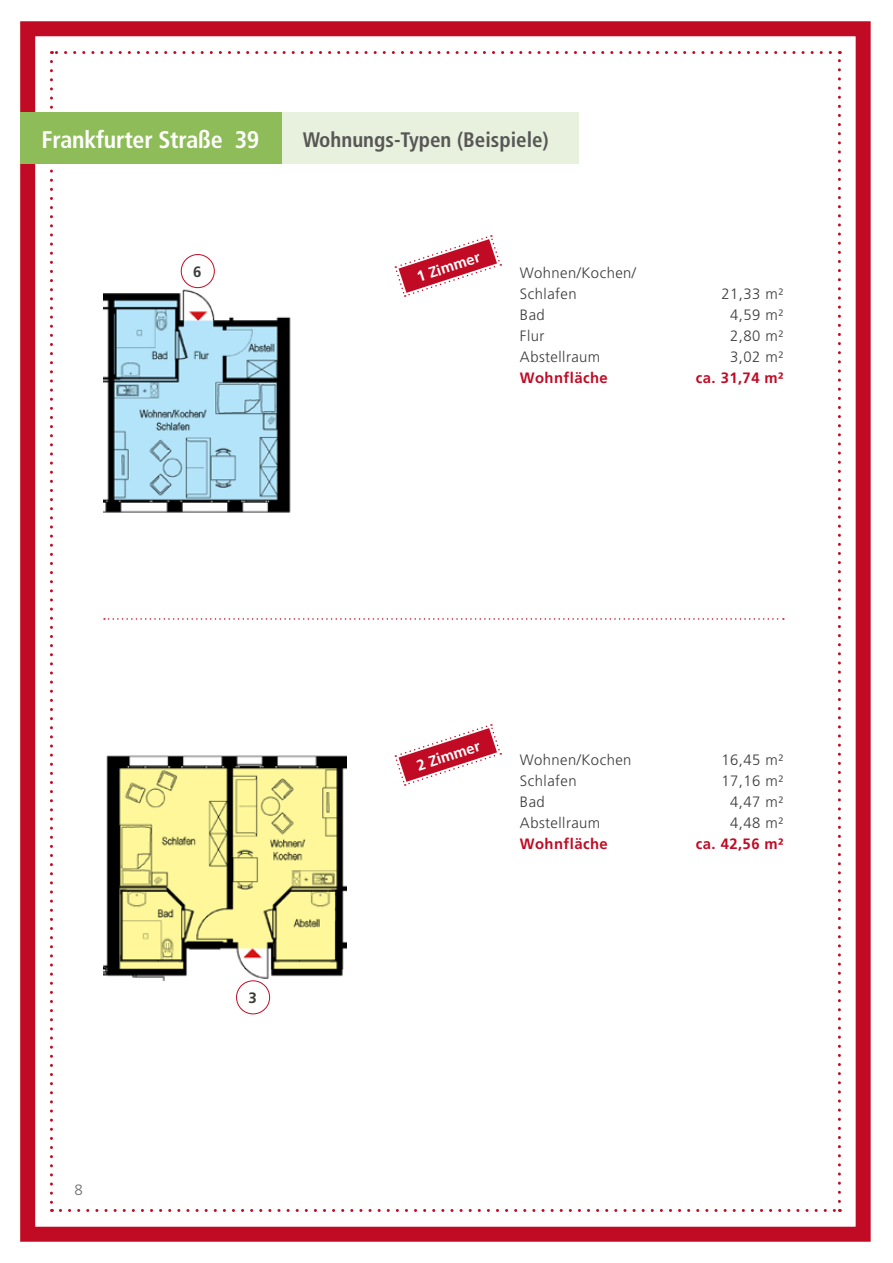
<style>
.page{position:relative;width:893px;height:1263px;background:#fff}
.page>*{position:absolute;margin:0;border:0;box-sizing:border-box;transform-origin:0 0}
.t1{font:700 condensed 24px "Frutiger";letter-spacing:-.01em;color:#fff}
.t2{font:700 condensed 21px "Frutiger";color:#575756}
.t3{font:300 15px/21px "Frutiger";letter-spacing:.03em;color:#3c3c3b}
.t4{font:700 15px "Frutiger";letter-spacing:.03em;color:#c10b25}
.t5{font:700 15px "Frutiger";color:#fff}
.t6{font:700 15px "Frutiger";color:#3c3c3b}
.t7{font:300 15px "Frutiger";color:#6b6b6a}
</style>
<div class="page">
<div style="left:20px;top:21px;width:851px;height:1221px;border:15px solid #c10b25"></div>
<svg style="left:50px;top:61px;width:3px;height:1151px"></svg>
<svg style="left:60px;top:1209px;width:780px;height:3px"></svg>
<svg style="left:838px;top:51px;width:3px;height:1150px"></svg>
<svg style="left:51px;top:51px;width:779px;height:3px"></svg>
<div style="left:20px;top:112px;width:261px;height:52px;background:#8ebc58"></div>
<div style="left:281px;top:112px;width:298px;height:52px;background:#e8f1de"></div>
<svg style="left:104px;top:618px;width:680px;height:2px"></svg>
<svg style="left:395px;top:724px;width:106px;height:62px"></svg>
<img style="left:103px;top:755px;width:243px;height:225px">
<div style="left:236px;top:980px;width:34px;height:34px;border:1px solid #c10b25;border-radius:50%"></div>
<svg style="left:395px;top:235px;width:106px;height:62px"></svg>
<img style="left:103px;top:266px;width:188px;height:247px">
<div style="left:181px;top:255px;width:33px;height:33px;background:#fff;border-radius:50%"></div>
<div style="left:181px;top:254px;width:34px;height:34px;border:1px solid #c10b25;border-radius:50%"></div>
<h1 class="t1" style="left:42px;top:125px;width:219px">Frankfurter Straße 39</h1>
<h2 class="t2" style="left:303px;top:127px;width:248px">Wohnungs-Typen (Beispiele)</h2>
<p class="t6" style="left:193px;top:263px;width:10px">6</p>
<p class="t5" style="left:414px;top:269px;width:67px;rotate:-18deg">1 Zimmer</p>
<p class="t3" style="left:520px;top:262px;width:118px">Wohnen/Kochen/<br>Schlafen</p>
<p class="t3" style="left:721px;top:283px;width:64px">21,33 m²</p>
<p class="t3" style="left:520px;top:304px;width:26px">Bad</p>
<p class="t3" style="left:730px;top:304px;width:55px">4,59 m²</p>
<p class="t3" style="left:520px;top:325px;width:26px">Flur</p>
<p class="t3" style="left:730px;top:325px;width:55px">2,80 m²</p>
<p class="t3" style="left:520px;top:346px;width:82px">Abstellraum</p>
<p class="t3" style="left:730px;top:346px;width:55px">3,02 m²</p>
<p class="t4" style="left:520px;top:369px;width:89px">Wohnfläche</p>
<p class="t4" style="left:696px;top:369px;width:89px">ca. 31,74 m²</p>
<p class="t7" style="left:75px;top:1181px;width:10px">8</p>
<p class="t6" style="left:249px;top:989px;width:10px">3</p>
<p class="t5" style="left:414px;top:757px;width:67px;rotate:-18deg">2 Zimmer</p>
<p class="t3" style="left:520px;top:749px;width:113px">Wohnen/Kochen</p>
<p class="t3" style="left:721px;top:749px;width:64px">16,45 m²</p>
<p class="t3" style="left:520px;top:770px;width:58px">Schlafen</p>
<p class="t3" style="left:721px;top:770px;width:64px">17,16 m²</p>
<p class="t3" style="left:520px;top:791px;width:26px">Bad</p>
<p class="t3" style="left:730px;top:791px;width:55px">4,47 m²</p>
<p class="t3" style="left:520px;top:812px;width:82px">Abstellraum</p>
<p class="t3" style="left:730px;top:812px;width:55px">4,48 m²</p>
<p class="t4" style="left:520px;top:835px;width:89px">Wohnfläche</p>
<p class="t4" style="left:696px;top:835px;width:89px">ca. 42,56 m²</p>
</div>
